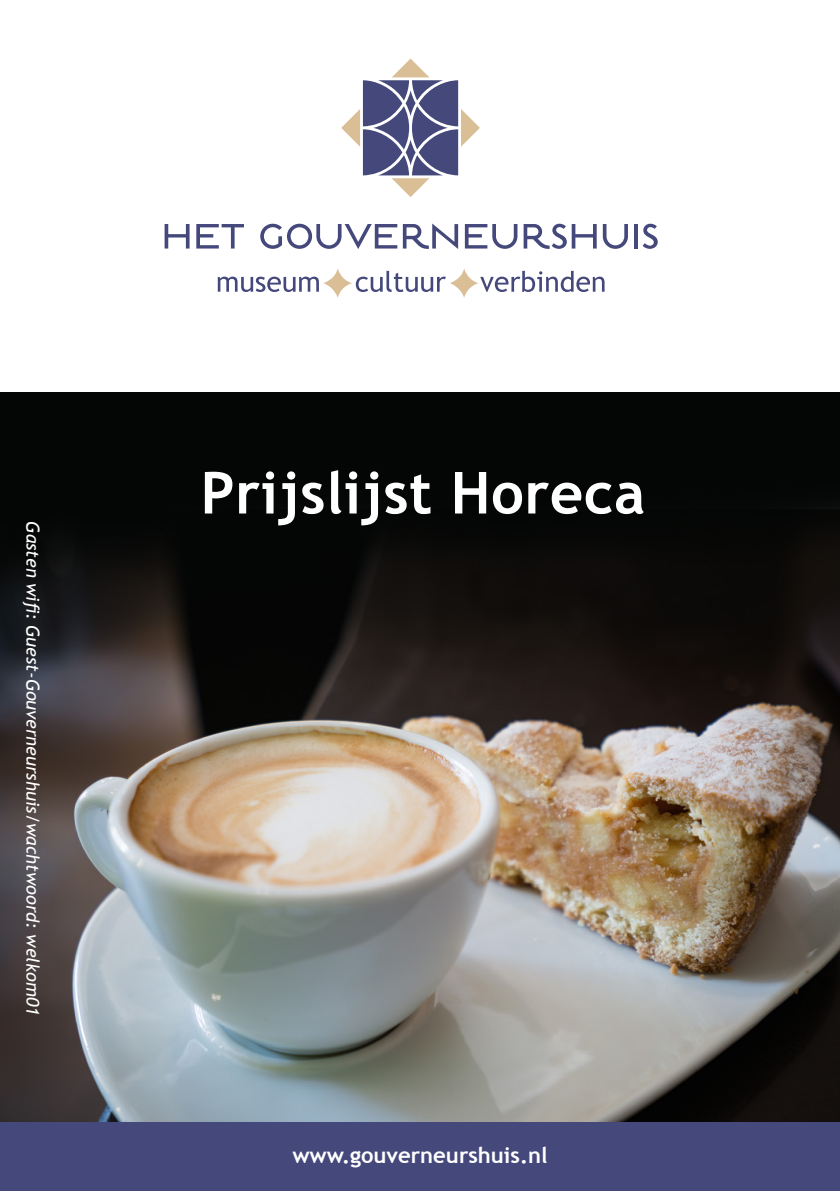
<style>
.page{position:relative;width:840px;height:1191px;background:#fff}
.page>*{position:absolute;margin:0;border:0;box-sizing:border-box;transform-origin:0 0}
.t1{font:700 58px "Trebuchet MS";letter-spacing:.01em;color:#fff}
.t2{font:700 22px "Trebuchet MS";color:#fff}
.t3{font:italic 18px "Trebuchet MS";color:#fff}
</style>
<div class="page">
<img style="left:0;top:393px;width:839px;height:730px">
<svg style="left:218px;top:277px;width:101px;height:15px"></svg>
<svg style="left:355px;top:271px;width:90px;height:21px"></svg>
<svg style="left:480px;top:271px;width:124px;height:21px"></svg>
<svg style="left:164px;top:224px;width:25px;height:24px"></svg>
<svg style="left:196px;top:224px;width:48px;height:24px"></svg>
<svg style="left:260px;top:223px;width:198px;height:26px"></svg>
<svg style="left:464px;top:224px;width:53px;height:25px"></svg>
<svg style="left:523px;top:224px;width:73px;height:25px"></svg>
<svg style="left:602px;top:224px;width:25px;height:25px"></svg>
<svg style="left:634px;top:224px;width:3px;height:24px"></svg>
<svg style="left:642px;top:224px;width:15px;height:25px"></svg>
<svg style="left:341px;top:59px;width:138px;height:138px"></svg>
<svg style="left:323px;top:268px;width:29px;height:30px"></svg>
<svg style="left:449px;top:268px;width:29px;height:30px"></svg>
<div style="left:0;top:1123px;width:839px;height:68px;background:#45487b"></div>
<p class="t3" style="left:43px;top:521px;width:495px;rotate:90deg">Gasten wifi: Guest-Gouverneurshuis/wachtwoord: welkom01</p>
<h1 class="t1" style="left:200px;top:456px;width:445px">Prijslijst Horeca</h1>
<p class="t2" style="left:292px;top:1141px;width:256px">www.gouverneurshuis.nl</p>
</div>
